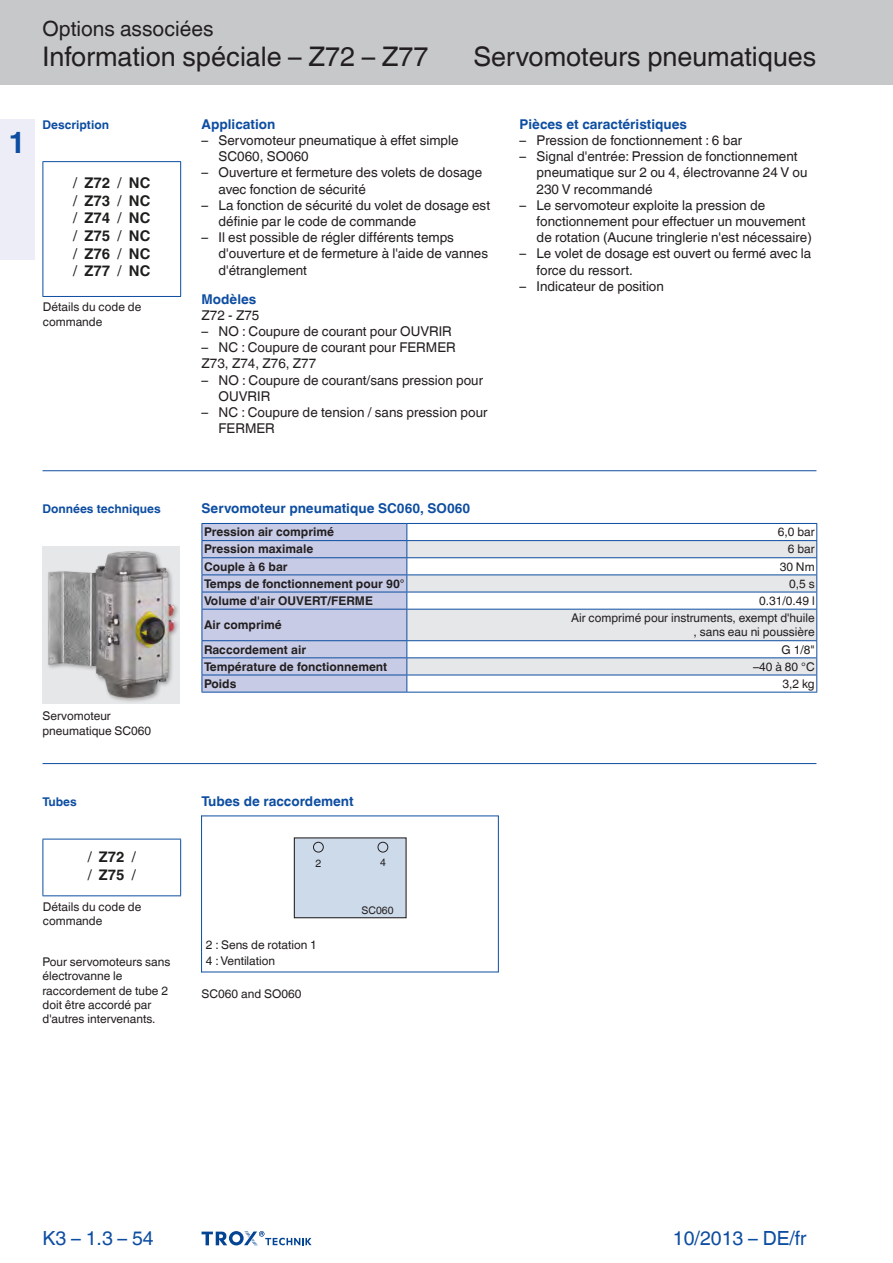
<style>
.page{position:relative;width:893px;height:1263px;background:#fff}
.page>*{position:absolute;margin:0;border:0;box-sizing:border-box;transform-origin:0 0}
.t1{font:700 30px "TROX Helvetica";color:#0d4da1}
.t2{font:27px "TROX Helvetica";color:#231f20}
.t3{font:21px "TROX Helvetica";color:#231f20}
.t4{font:19.5px "TROX Helvetica";color:#0d4da1}
.t5{font:700 14.7px/17.7px "TROX Helvetica";color:#1d1d1b;text-align:justify}
.t6{font:13.5px/16.2px "TROX Helvetica";color:#231f20}
.t7{font:700 13.5px "TROX Helvetica";color:#0d4da1}
.t8{font:12px/14.4px "TROX Helvetica";color:#231f20}
.t9{font:700 12px "TROX Helvetica";color:#231f20}
.t10{font:700 12px "TROX Helvetica";color:#0d4da1}
.t11{font:10.5px "TROX Helvetica";color:#231f20}
.s1{font-weight:400}
</style>
<div class="page">
<div style="left:0;top:0;width:893px;height:85px;background:#c7c8ca"></div>
<div style="left:0;top:119px;width:34px;height:140px;background:#ecedf6"></div>
<hr style="left:43px;top:161px;width:138px;height:1px;background:#0d4da1">
<hr style="left:43px;top:162px;width:1px;height:134px;background:#0d4da1">
<hr style="left:180px;top:162px;width:1px;height:134px;background:#0d4da1">
<hr style="left:43px;top:296px;width:138px;height:1px;background:#0d4da1">
<hr style="left:43px;top:470px;width:773px;height:1px;background:#0d4da1">
<hr style="left:43px;top:763px;width:773px;height:1px;background:#0d4da1">
<img style="left:43px;top:546px;width:137px;height:157px">
<hr style="left:43px;top:839px;width:138px;height:1px;background:#0d4da1">
<hr style="left:43px;top:839px;width:1px;height:56px;background:#0d4da1">
<hr style="left:180px;top:839px;width:1px;height:56px;background:#0d4da1">
<hr style="left:43px;top:895px;width:138px;height:1px;background:#0d4da1">
<svg style="left:407px;top:524px;width:409px;height:168px"></svg>
<svg style="left:407px;top:541px;width:409px;height:134px;fill:#e6e7e9"></svg>
<hr style="left:407px;top:523px;width:410px;height:1px;background:#0d4da1">
<hr style="left:407px;top:540px;width:410px;height:1px;background:#0d4da1">
<hr style="left:407px;top:557px;width:410px;height:1px;background:#0d4da1">
<hr style="left:407px;top:574px;width:410px;height:1px;background:#0d4da1">
<hr style="left:407px;top:592px;width:410px;height:1px;background:#0d4da1">
<svg style="left:816px;top:524px;width:1px;height:85px"></svg>
<hr style="left:407px;top:609px;width:410px;height:1px;background:#0d4da1">
<hr style="left:816px;top:609px;width:1px;height:31px;background:#0d4da1">
<hr style="left:407px;top:640px;width:410px;height:1px;background:#0d4da1">
<hr style="left:407px;top:657px;width:410px;height:1px;background:#0d4da1">
<svg style="left:202px;top:523px;width:205px;height:169px;background:#bbc3e1"></svg>
<hr style="left:202px;top:692px;width:205px;height:1px;background:#0d4da1">
<hr style="left:407px;top:675px;width:410px;height:1px;background:#0d4da1">
<hr style="left:407px;top:692px;width:410px;height:1px;background:#0d4da1">
<svg style="left:816px;top:641px;width:1px;height:51px"></svg>
<div style="left:294px;top:838px;width:112px;height:80px;background:#cddaea"></div>
<div style="left:294px;top:837px;width:113px;height:81px;border:1px solid #231f20"></div>
<div style="left:313px;top:842px;width:11px;height:10px;border:1px solid #231f20;border-radius:50%"></div>
<div style="left:378px;top:842px;width:10px;height:10px;border:1px solid #231f20;border-radius:50%"></div>
<hr style="left:201px;top:815px;width:1px;height:157px;background:#0d4da1">
<hr style="left:498px;top:815px;width:1px;height:157px;background:#0d4da1">
<hr style="left:201px;top:815px;width:297px;height:1px;background:#0d4da1">
<hr style="left:201px;top:971px;width:297px;height:1px;background:#0d4da1">
<svg style="left:202px;top:1231px;width:110px;height:15px"></svg>
<h1 class="t1" style="left:8px;top:125px;width:19px">1</h1>
<h3 class="t3" style="left:43px;top:17px;width:173px">Options associées</h3>
<h2 class="t2" style="left:43px;top:41px;width:388px">Information spéciale – Z72 – Z77</h2>
<h2 class="t2" style="left:473px;top:41px;width:345px">Servomoteurs pneumatiques</h2>
<p class="t10" style="left:43px;top:117px;width:68px">Description</p>
<p class="t5" style="left:73px;top:174px;width:79px"><span class="s1">/</span> Z72 <span class="s1">/</span> NC <span class="s1">/</span> Z73 <span class="s1">/</span> NC <span class="s1">/</span> Z74 <span class="s1">/</span> NC <span class="s1">/</span> Z75 <span class="s1">/</span> NC <span class="s1">/</span> Z76 <span class="s1">/</span> NC <span class="s1">/</span> Z77 <span class="s1">/</span> NC</p>
<p class="t8" style="left:43px;top:300px;width:100px">Détails du code de commande</p>
<p class="t7" style="left:202px;top:116px;width:75px">Application</p>
<p class="t6" style="left:219px;top:132px;width:242px;text-indent:-17px">– Servomoteur pneumatique à effet simple<br>SC060, SO060</p>
<p class="t6" style="left:219px;top:165px;width:265px;text-indent:-17px">– Ouverture et fermeture des volets de dosage avec fonction de sécurité</p>
<p class="t6" style="left:219px;top:197px;width:273px;text-indent:-17px">– La fonction de sécurité du volet de dosage est définie par le code de commande</p>
<p class="t6" style="left:219px;top:229px;width:271px;text-indent:-17px">– Il est possible de régler différents temps d'ouverture et de fermeture à l'aide de vannes d'étranglement</p>
<p class="t7" style="left:202px;top:291px;width:56px">Modèles</p>
<p class="t6" style="left:202px;top:307px;width:59px">Z72 - Z75</p>
<p class="t6" style="left:202px;top:323px;width:252px">– NO : Coupure de courant pour OUVRIR</p>
<p class="t6" style="left:202px;top:339px;width:256px">– NC : Coupure de courant pour FERMER<br>Z73, Z74, Z76, Z77</p>
<p class="t6" style="left:219px;top:372px;width:266px;text-indent:-17px">– NO : Coupure de courant/sans pression pour<br>OUVRIR</p>
<p class="t6" style="left:219px;top:404px;width:271px;text-indent:-17px">– NC : Coupure de tension / sans pression pour<br>FERMER</p>
<p class="t7" style="left:520px;top:116px;width:169px">Pièces et caractéristiques</p>
<p class="t6" style="left:520px;top:132px;width:224px">– Pression de fonctionnement : 6 bar</p>
<p class="t6" style="left:537px;top:148px;width:272px;text-indent:-17px">– Signal d'entrée: Pression de fonctionnement pneumatique sur 2 ou 4, électrovanne 24 V ou<br>230 V recommandé</p>
<p class="t6" style="left:537px;top:197px;width:277px;text-indent:-17px">– Le servomoteur exploite la pression de fonctionnement pour effectuer un mouvement de rotation (Aucune tringlerie n'est nécessaire)</p>
<p class="t6" style="left:537px;top:246px;width:276px;text-indent:-17px">– Le volet de dosage est ouvert ou fermé avec la force du ressort.</p>
<p class="t6" style="left:520px;top:278px;width:146px">– Indicateur de position</p>
<p class="t10" style="left:43px;top:502px;width:120px">Données techniques</p>
<p class="t8" style="left:43px;top:709px;width:110px">Servomoteur pneumatique SC060</p>
<p class="t10" style="left:43px;top:795px;width:36px">Tubes</p>
<p class="t5" style="left:88px;top:848px;width:50px"><span class="s1">/</span> Z72 <span class="s1">/ /</span> Z75 <span class="s1">/</span></p>
<p class="t8" style="left:43px;top:899px;width:100px">Détails du code de commande</p>
<p class="t8" style="left:43px;top:954px;width:129px">Pour servomoteurs sans électrovanne le raccordement de tube 2 doit être accordé par d'autres intervenants.</p>
<p class="t7" style="left:202px;top:501px;width:270px">Servomoteur pneumatique SC060, SO060</p>
<p class="t9" style="left:204px;top:525px;width:132px">Pression air comprimé</p>
<p class="t8" style="left:778px;top:525px;width:38px">6,0 bar</p>
<p class="t9" style="left:204px;top:542px;width:111px">Pression maximale</p>
<p class="t8" style="left:788px;top:542px;width:28px">6 bar</p>
<p class="t9" style="left:204px;top:559px;width:85px">Couple à 6 bar</p>
<p class="t8" style="left:780px;top:559px;width:37px">30 Nm</p>
<p class="t9" style="left:204px;top:577px;width:202px">Temps de fonctionnement pour 90°</p>
<p class="t8" style="left:789px;top:576px;width:27px">0,5 s</p>
<p class="t9" style="left:204px;top:594px;width:170px">Volume d'air OUVERT/FERME</p>
<p class="t8" style="left:759px;top:593px;width:57px">0.31/0.49 l</p>
<p class="t9" style="left:204px;top:618px;width:79px">Air comprimé</p>
<p class="t8" style="left:571px;top:611px;width:245px;text-align:right">Air comprimé pour instruments, exempt d'huile , sans eau ni poussière</p>
<p class="t9" style="left:204px;top:642px;width:104px">Raccordement air</p>
<p class="t8" style="left:781px;top:642px;width:35px">G 1/8"</p>
<p class="t9" style="left:204px;top:659px;width:185px">Température de fonctionnement</p>
<p class="t8" style="left:753px;top:659px;width:63px">–40 à 80 °C</p>
<p class="t9" style="left:204px;top:677px;width:34px">Poids</p>
<p class="t8" style="left:783px;top:676px;width:34px">3,2 kg</p>
<p class="t7" style="left:202px;top:794px;width:154px">Tubes de raccordement</p>
<p class="t11" style="left:315px;top:857px;width:7px">2</p>
<p class="t11" style="left:380px;top:856px;width:7px">4</p>
<p class="t8" style="left:206px;top:937px;width:113px;line-height:15.8px">2 : Sens de rotation 1<br>4 : Ventilation</p>
<p class="t8" style="left:202px;top:986px;width:101px">SC060 and SO060</p>
<p class="t11" style="left:362px;top:904px;width:34px">SC060</p>
<h3 class="t4" style="left:43px;top:1227px;width:113px">K3 – 1.3 – 54</h3>
<h3 class="t4" style="left:673px;top:1227px;width:135px">10/2013 – DE/fr</h3>
</div>
